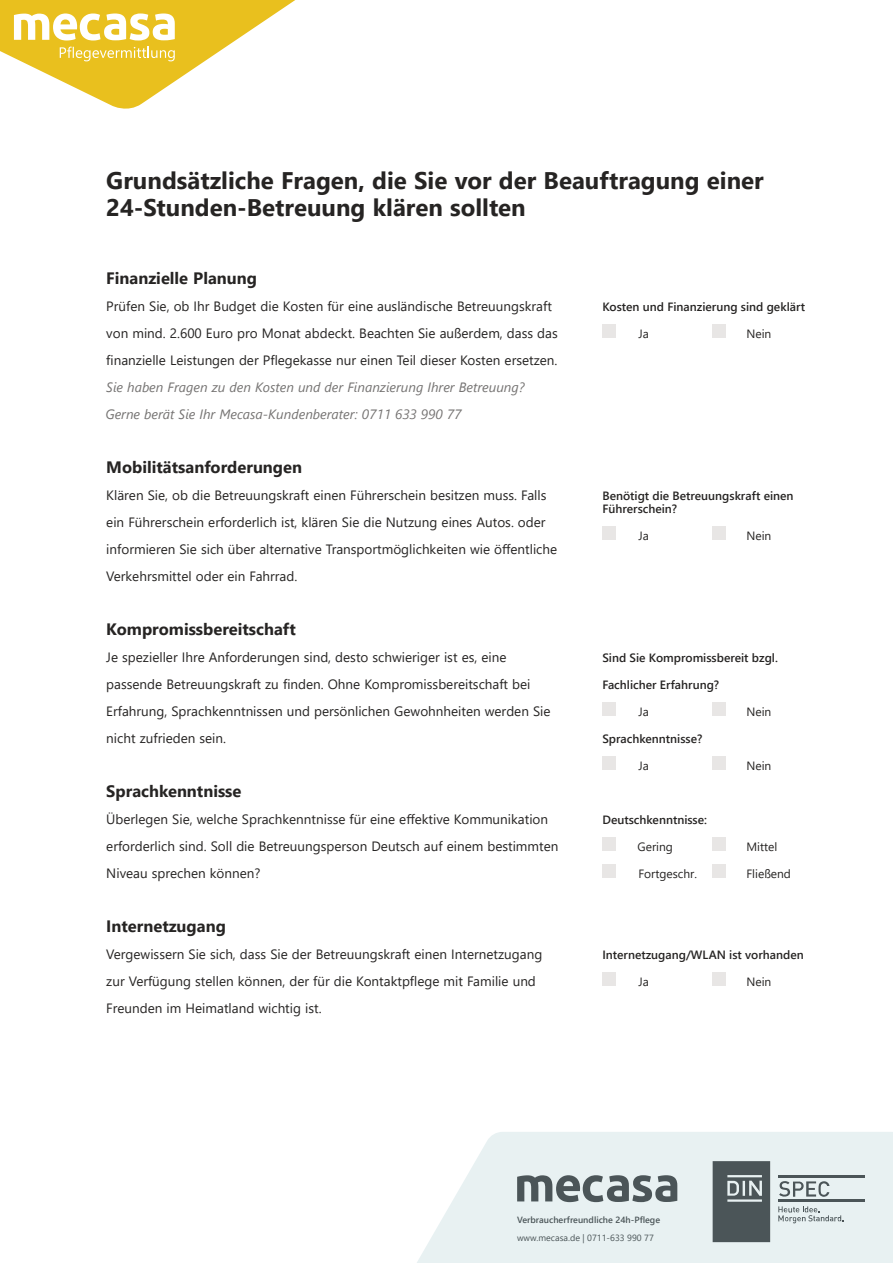
<style>
.page{position:relative;width:893px;height:1263px;background:#fff}
.page>*{position:absolute;margin:0;border:0;box-sizing:border-box;transform-origin:0 0}
.t1{font:700 24px/27px "Segoe UI";color:#262423}
.t2{font:700 16.5px "Segoe UI";color:#262423}
.t3{font:13.5px/27px "Segoe UI";color:#262423}
.t4{font:italic 13.5px/27px "Segoe UI";color:#757372}
.t5{font:600 12px/13.5px "Segoe UI";color:#262423}
.t6{font:12px "Segoe UI";color:#262423}
.t7{font:600 9px "Segoe UI";color:#4b5558}
.t8{font:9px "Segoe UI";color:#4b5558}
</style>
<div class="page">
<svg style="left:417px;top:1132px;width:476px;height:131px;background:#e9f1f2"></svg>
<svg style="left:517px;top:1175px;width:160px;height:27px;background:#8c9698"></svg>
<svg style="left:0;top:0;width:295px;height:109px"></svg>
<hr style="left:778px;top:1175px;width:86px;height:2px;background:#4b5558">
<hr style="left:778px;top:1199px;width:86px;height:3px;background:#4b5558">
<svg style="left:779px;top:1181px;width:50px;height:16px"></svg>
<svg style="left:778px;top:1206px;width:65px;height:17px"></svg>
<svg style="left:713px;top:1161px;width:57px;height:81px;background:#586265"></svg>
<div style="left:602px;top:324px;width:14px;height:14px;background:#e8e6e5"></div>
<div style="left:602px;top:526px;width:14px;height:14px;background:#e8e6e5"></div>
<div style="left:602px;top:702px;width:14px;height:14px;background:#e8e6e5"></div>
<div style="left:602px;top:756px;width:14px;height:14px;background:#e8e6e5"></div>
<div style="left:602px;top:837px;width:14px;height:13px;background:#e8e6e5"></div>
<div style="left:602px;top:864px;width:14px;height:14px;background:#e8e6e5"></div>
<div style="left:602px;top:972px;width:14px;height:14px;background:#e8e6e5"></div>
<div style="left:713px;top:324px;width:13px;height:14px;background:#e8e6e5"></div>
<div style="left:713px;top:526px;width:13px;height:14px;background:#e8e6e5"></div>
<div style="left:713px;top:702px;width:13px;height:14px;background:#e8e6e5"></div>
<div style="left:713px;top:756px;width:13px;height:14px;background:#e8e6e5"></div>
<div style="left:713px;top:837px;width:13px;height:13px;background:#e8e6e5"></div>
<div style="left:713px;top:864px;width:13px;height:14px;background:#e8e6e5"></div>
<div style="left:713px;top:972px;width:13px;height:14px;background:#e8e6e5"></div>
<h1 class="t1" style="left:106px;top:169px;width:659px">Grundsätzliche Fragen, die Sie vor der Beauftragung einer<br>24-Stunden-Betreuung klären sollten</h1>
<p class="t2" style="left:106px;top:271px;width:152px">Finanzielle Planung</p>
<p class="t3" style="left:106px;top:294px;width:453px">Prüfen Sie, ob Ihr Budget die Kosten für eine ausländische Betreuungskraft von mind. 2.600 Euro pro Monat abdeckt. Beachten Sie außerdem, dass das finanzielle Leistungen der Pflegekasse nur einen Teil dieser Kosten ersetzen.</p>
<p class="t4" style="left:105px;top:375px;width:421px">Sie haben Fragen zu den Kosten und der Finanzierung Ihrer Betreuung?<br>Gerne berät Sie Ihr Mecasa-Kundenberater: 0711 633 990 77</p>
<p class="t2" style="left:106px;top:460px;width:197px">Mobilitätsanforderungen</p>
<p class="t3" style="left:106px;top:483px;width:452px">Klären Sie, ob die Betreuungskraft einen Führerschein besitzen muss. Falls ein Führerschein erforderlich ist, klären Sie die Nutzung eines Autos. oder informieren Sie sich über alternative Transportmöglichkeiten wie öffentliche Verkehrsmittel oder ein Fahrrad.</p>
<p class="t2" style="left:106px;top:622px;width:191px">Kompromissbereitschaft</p>
<p class="t3" style="left:106px;top:645px;width:446px">Je spezieller Ihre Anforderungen sind, desto schwieriger ist es, eine passende Betreuungskraft zu finden. Ohne Kompromissbereitschaft bei Erfahrung, Sprachkenntnissen und persönlichen Gewohnheiten werden Sie nicht zufrieden sein.</p>
<p class="t2" style="left:106px;top:784px;width:137px">Sprachkenntnisse</p>
<p class="t3" style="left:106px;top:807px;width:454px">Überlegen Sie, welche Sprachkenntnisse für eine effektive Kommunikation erforderlich sind. Soll die Betreuungsperson Deutsch auf einem bestimmten<br>Niveau sprechen können?</p>
<p class="t2" style="left:106px;top:919px;width:121px">Internetzugang</p>
<p class="t3" style="left:106px;top:942px;width:437px">Vergewissern Sie sich, dass Sie der Betreuungskraft einen Internetzugang zur Verfügung stellen können, der für die Kontaktpflege mit Familie und<br>Freunden im Heimatland wichtig ist.</p>
<p class="t5" style="left:602px;top:301px;width:204px">Kosten und Finanzierung sind geklärt</p>
<p class="t6" style="left:638px;top:329px;width:12px">Ja</p>
<p class="t6" style="left:746px;top:329px;width:26px">Nein</p>
<p class="t5" style="left:602px;top:490px;width:193px">Benötigt die Betreuungskraft einen<br>Führerschein?</p>
<p class="t6" style="left:638px;top:531px;width:12px">Ja</p>
<p class="t6" style="left:746px;top:531px;width:26px">Nein</p>
<p class="t5" style="left:602px;top:652px;width:177px">Sind Sie Kompromissbereit bzgl.</p>
<p class="t5" style="left:602px;top:679px;width:118px">Fachlicher Erfahrung?</p>
<p class="t6" style="left:638px;top:707px;width:12px">Ja</p>
<p class="t6" style="left:746px;top:707px;width:26px">Nein</p>
<p class="t5" style="left:602px;top:733px;width:102px">Sprachkenntnisse?</p>
<p class="t6" style="left:638px;top:761px;width:12px">Ja</p>
<p class="t6" style="left:746px;top:761px;width:26px">Nein</p>
<p class="t5" style="left:602px;top:814px;width:106px">Deutschkenntnisse:</p>
<p class="t6" style="left:638px;top:842px;width:37px">Gering</p>
<p class="t6" style="left:746px;top:842px;width:32px">Mittel</p>
<p class="t6" style="left:638px;top:869px;width:60px">Fortgeschr.</p>
<p class="t6" style="left:746px;top:869px;width:46px">Fließend</p>
<p class="t5" style="left:602px;top:949px;width:203px">Internetzugang/WLAN ist vorhanden</p>
<p class="t6" style="left:638px;top:977px;width:12px">Ja</p>
<p class="t6" style="left:746px;top:977px;width:26px">Nein</p>
<p class="t7" style="left:517px;top:1217px;width:145px">Verbraucherfreundliche 24h-Pflege</p>
<p class="t8" style="left:517px;top:1235px;width:138px">www.mecasa.de | 0711-633 990 77</p>
</div>
